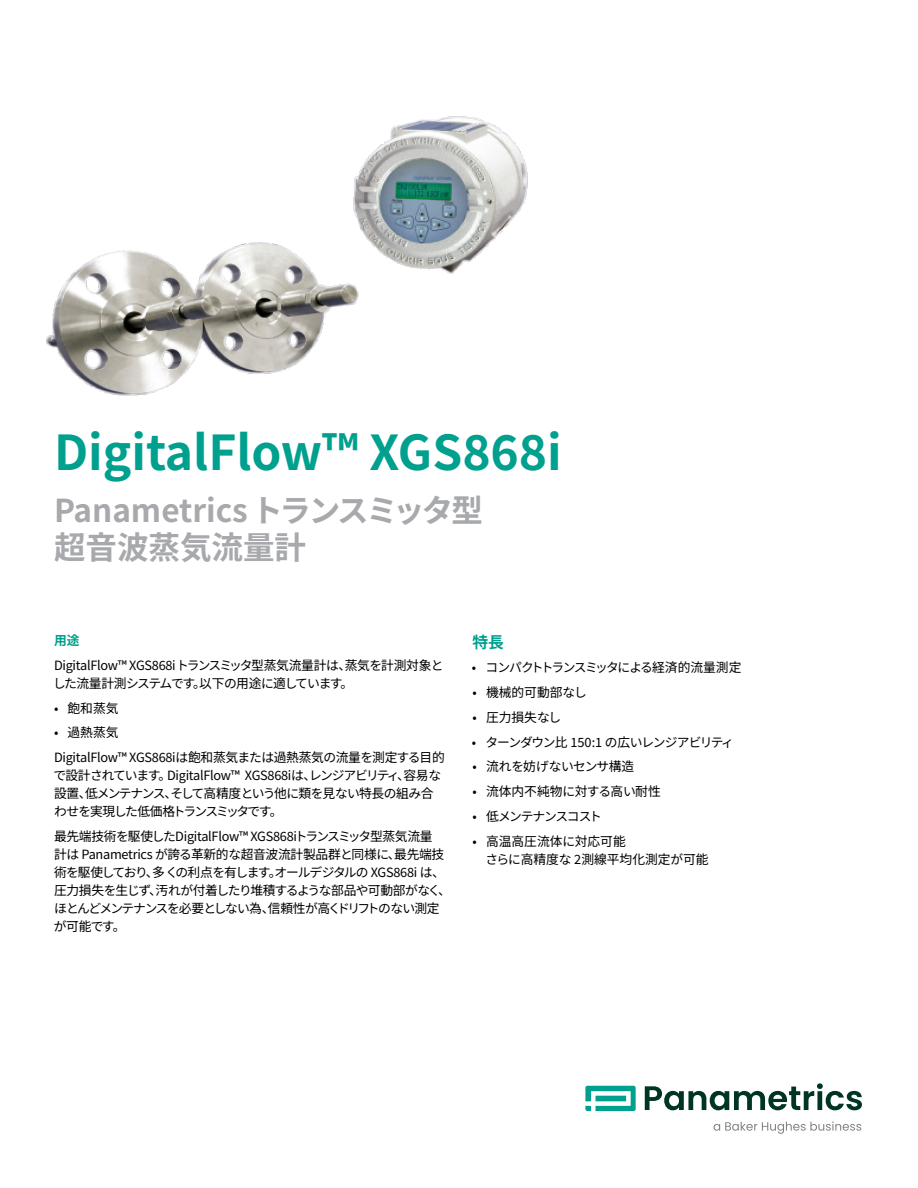
<style>
.page{position:relative;width:918px;height:1188px;background:#fff}
.page>*{position:absolute;margin:0;border:0;box-sizing:border-box;transform-origin:0 0}
.t1{font:100 48px "Noto Sans JP";color:#00a08e}
.t2{font:100 31.5px/37.8px "Noto Sans JP";color:#a7a9ac}
.t3{font:100 15.75px "Noto Sans JP";color:#00a08e}
.t4{font:100 12.75px/18px "Noto Sans JP";letter-spacing:-.035em;color:#000}
.t5{font:100 12.75px/18px "Noto Sans JP";letter-spacing:-.06em;color:#000}
.t6{font:100 12.75px/18px "Noto Sans JP";color:#000}
.t7{font:100 12.75px "Noto Sans JP";letter-spacing:-.08em;color:#000}
.t8{font:100 12.75px "Noto Sans JP";letter-spacing:-.085em;color:#000}
.t9{font:100 12.75px "Noto Sans JP";letter-spacing:-.01em;color:#000}
.t10{font:100 12.75px "Noto Sans JP";letter-spacing:-.1em;color:#000}
.t11{font:100 12.75px "Noto Sans JP";color:#00a08e}
</style>
<div class="page">
<img style="left:46px;top:116px;width:482px;height:280px">
<svg style="left:585px;top:1086px;width:51px;height:25px"></svg>
<svg style="left:645px;top:1083px;width:217px;height:27px"></svg>
<svg style="left:714px;top:1121px;width:147px;height:13px"></svg>
<h1 class="t1" style="left:54px;top:426px;width:509px">DigitalFlow™ XGS868i</h1>
<h2 class="t2" style="left:54px;top:492px;width:430px">Panametrics トランスミッタ型超音波蒸気流量計</h2>
<p class="t11" style="left:54px;top:633px;width:27px">用途</p>
<p class="t4" style="left:53px;top:657px;width:392px">DigitalFlow™ XGS868i トランスミッタ型蒸気流量計は、蒸気を計測対象とした流量計測システムです。以下の用途に適しています。</p>
<p class="t4" style="left:54px;top:699px;width:66px">• 飽和蒸気</p>
<p class="t4" style="left:54px;top:721px;width:392px;line-height:24.8px">• 過熱蒸気<br>DigitalFlow™ XGS868iは飽和蒸気または過熱蒸気の流量を測定する目的</p>
<p class="t5" style="left:54px;top:767px;width:389px">で設計されています。DigitalFlow™ XGS868iは、レンジアビリティ、容易な設置、低メンテナンス、そして高精度という他に類を見ない特長の組み合わせを実現した低価格トランスミッタです。</p>
<p class="t4" style="left:54px;top:828px;width:398px">最先端技術を駆使したDigitalFlow™ XGS868iトランスミッタ型蒸気流量<br>計は Panametrics が誇る革新的な超音波流計製品群と同様に、最先端技術を駆使しており、多 くの利点を有します。オールデジタルの XGS868i は、圧力損失を生じず、汚れが付着したり堆積するような部品や可動部がなく、ほとんどメンテナンスを必要としない為、信頼性が高くドリフトのない測定が可能です。</p>
<p class="t3" style="left:472px;top:633px;width:33px">特長</p>
<p class="t8" style="left:472px;top:661px;width:271px">• コンパクトトランスミッタによる経済的流量測定</p>
<p class="t6" style="left:472px;top:684px;width:116px">• 機械的可動部なし</p>
<p class="t4" style="left:472px;top:708px;width:90px">• 圧力損失なし</p>
<p class="t7" style="left:472px;top:735px;width:264px">• ターンダウン比 150:1 の広いレンジアビリティ</p>
<p class="t4" style="left:472px;top:758px;width:163px">• 流れを妨げないセンサ構造</p>
<p class="t9" style="left:472px;top:784px;width:190px">• 流体内不純物に対する高い耐性</p>
<p class="t10" style="left:472px;top:809px;width:131px">• 低メンテナンスコスト</p>
<p class="t6" style="left:486px;top:832px;width:225px;text-indent:-13px">• 高温高圧流体に対応可能<br>さらに高精度な 2測線平均化測定が可能</p>
</div>
